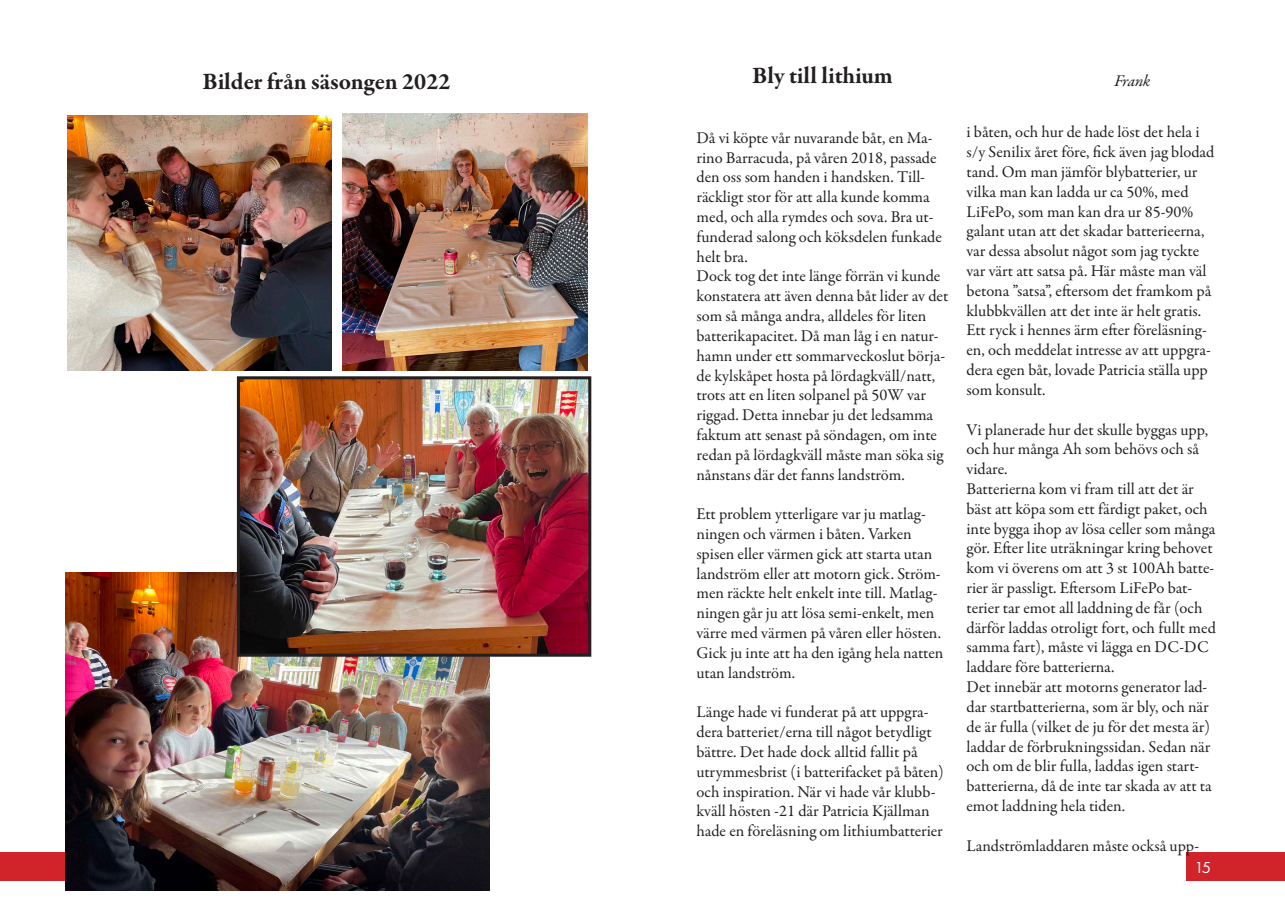
<style>
.page{position:relative;width:1285px;height:919px;background:#fff}
.page>*{position:absolute;margin:0;border:0;box-sizing:border-box;transform-origin:0 0}
.Text_nederkant_baksi{font:700 24px "Garamond Premr Pro";color:#231f20}
.Text_nederkant_baksi-2{font:16.5px/19.8px "Garamond Premr Pro";color:#231f20}
.Text_nederkant_baksi-3{font:italic 16.5px "Garamond Premr Pro";letter-spacing:-.03em;color:#231f20}
.t1{font:16.5px "Futura PT";color:#fff}
</style>
<div class="page">
<div style="left:0;top:852px;width:99px;height:28px;background:#d1232a"></div>
<div style="left:1185px;top:852px;width:99px;height:28px;background:#d1232a"></div>
<img style="left:67px;top:115px;width:264px;height:255px">
<img style="left:343px;top:113px;width:244px;height:257px">
<img style="left:66px;top:572px;width:423px;height:318px">
<img style="left:241px;top:380px;width:346px;height:272px">
<div style="left:237px;top:376px;width:354px;height:280px;border:3px solid #231f20"></div>
<p class="Text_nederkant_baksi" style="left:752px;top:61px;width:142px">Bly till lithium</p>
<p class="Text_nederkant_baksi" style="left:202px;top:66px;width:249px">Bilder från säsongen 2022</p>
<p class="Text_nederkant_baksi-3" style="left:1114px;top:71px;width:38px">Frank</p>
<p class="Text_nederkant_baksi-2" style="left:696px;top:128px;width:247px">Då vi köpte vår nuvarande båt, en Ma&shy;rino Barracuda, på våren 2018, passade den oss som handen i handsken. Till&shy;räckligt stor för att alla kunde komma med, och alla rymdes och sova. Bra ut&shy;funderad salong och köksdelen funkade helt bra.</p>
<p class="Text_nederkant_baksi-2" style="left:696px;top:267px;width:253px">Dock tog det inte länge förrän vi kunde konstatera att även denna båt lider av det som så många andra, alldeles för liten batterikapacitet. Då man låg i en natur&shy;hamn under ett sommarveckoslut börja&shy;de kylskåpet hosta på lördagkväll/natt, trots att en liten solpanel på 50W var riggad. Detta innebar ju det ledsamma faktum att senast på söndagen, om inte redan på lördagkväll måste man söka sig nånstans där det fanns landström.</p>
<p class="Text_nederkant_baksi-2" style="left:696px;top:504px;width:248px">Ett problem ytterligare var ju matlag&shy;ningen och värmen i båten. Varken spisen eller värmen gick att starta utan landström eller att motorn gick. Ström&shy;men räckte helt enkelt inte till. Matlag&shy;ningen går ju att lösa semi-enkelt, men värre med värmen på våren eller hösten.<br>Gick ju inte att ha den igång hela natten utan landström.</p>
<p class="Text_nederkant_baksi-2" style="left:696px;top:702px;width:249px">Länge hade vi funderat på att uppgra&shy;dera batteriet/erna till något betydligt bättre. Det hade dock alltid fallit på utrymmesbrist (i batterifacket på båten) och inspiration. När vi hade vår klubb&shy;kväll hösten -21 där Patricia Kjällman hade en föreläsning om lithiumbatterier</p>
<p class="Text_nederkant_baksi-2" style="left:966px;top:123px;width:249px">i båten, och hur de hade löst det hela i s/y Senilix året före, fick även jag blodad tand. Om man jämför blybatterier, ur vilka man kan ladda ur ca 50%, med LiFePo, som man kan dra ur 85-90% galant utan att det skadar batterieerna, var dessa absolut något som jag tyckte var värt att satsa på. Här måste man väl betona ”satsa”, eftersom det framkom på klubbkvällen att det inte är helt gratis.<br>Ett ryck i hennes ärm efter föreläsning&shy;en, och meddelat intresse av att uppgra&shy;dera egen båt, lovade Patricia ställa upp som konsult.</p>
<p class="Text_nederkant_baksi-2" style="left:966px;top:420px;width:243px">Vi planerade hur det skulle byggas upp, och hur många Ah som behövs och så vidare.</p>
<p class="Text_nederkant_baksi-2" style="left:966px;top:479px;width:251px">Batterierna kom vi fram till att det är bäst att köpa som ett färdigt paket, och inte bygga ihop av lösa celler som många gör. Efter lite uträkningar kring behovet kom vi överens om att 3 st 100Ah batte&shy;rier är passligt. Eftersom LiFePo bat&shy;terier tar emot all laddning de får (och därför laddas otroligt fort, och fullt med samma fart), måste vi lägga en DC-DC laddare före batterierna.<br>Det innebär att motorns generator lad&shy;dar startbatterierna, som är bly, och när de är fulla (vilket de ju för det mesta är) laddar de förbrukningssidan. Sedan när och om de blir fulla, laddas igen start&shy;batterierna, då de inte tar skada av att ta emot laddning hela tiden.</p>
<p class="Text_nederkant_baksi-2" style="left:966px;top:835px;width:234px">Landströmladdaren måste också upp-</p>
<p class="t1" style="left:1194px;top:857px;width:18px">15</p>
</div>
